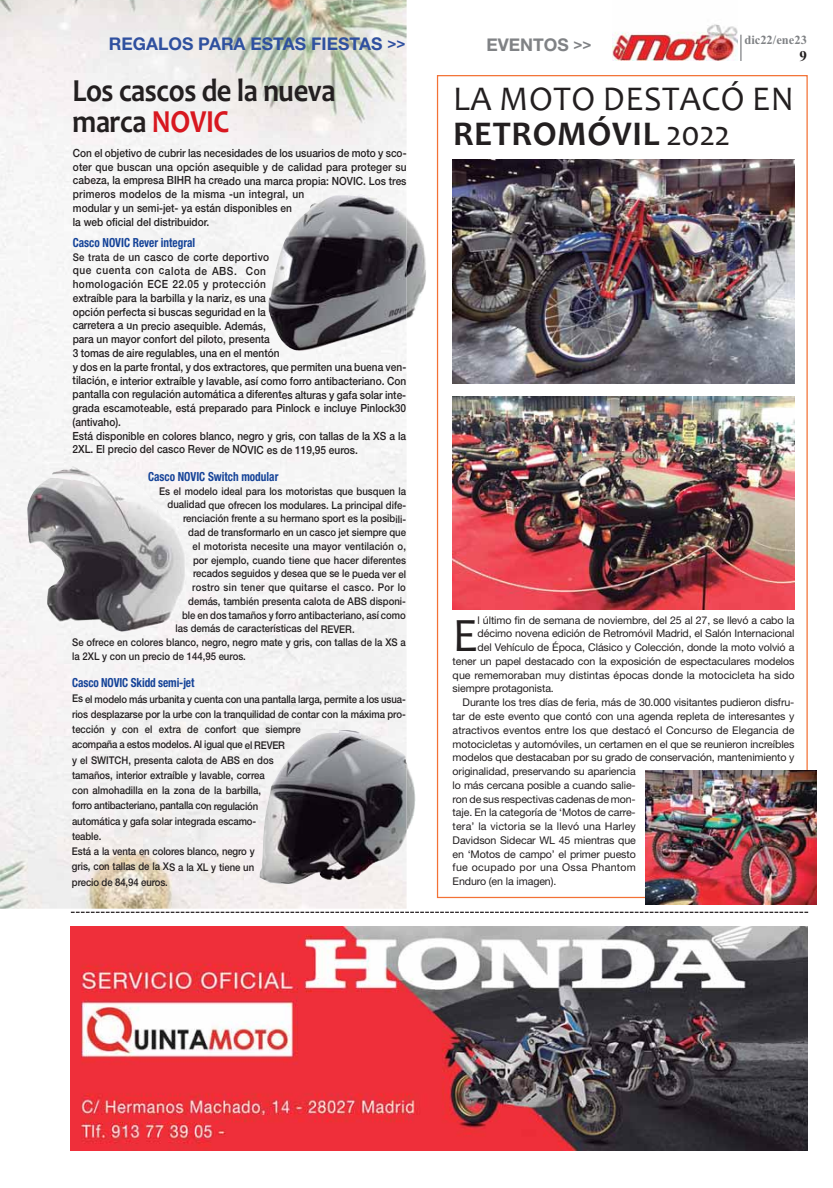
<style>
.page{position:relative;width:833px;height:1188px;background:#fff}
.page>*{position:absolute;margin:0;border:0;box-sizing:border-box;transform-origin:0 0}
.t1{font:48.38px "Candara";color:#231f20}
.t2{font:35px/35px "Candara";letter-spacing:.02em;color:#231f20}
.t3{font:700 32.5px/31.2px "Candara";letter-spacing:-.015em;color:#231f20;scale:.88 1}
.t4{font:700 17.5px "Helvetica Neue LT Std";color:#2f509f}
.t5{font:700 17.5px "Helvetica Neue LT Std";color:#808285}
.t6{font:700 15px "Times New Roman";color:#231f20}
.t7{font:700 condensed 12.5px "Helvetica Neue LT Std";color:#154398;scale:.9 1}
.t8{font:700 12.5px "Times New Roman";color:#808285}
.t9{font:500 11.25px/13.8px "Helvetica Neue LT Std";color:#231f20;scale:.9 1}
.t10{font:500 10.62px/15.2px "Helvetica Neue LT Std";color:#231f20;scale:.9 1}
.t11{font:10.62px "Helvetica Neue LT Std";letter-spacing:-.01em;color:#231f20}
.t12{font:500 10.62px "Helvetica Neue LT Std";letter-spacing:.035em;color:#231f20;scale:.9 1}
.t13{font:10.62px "Helvetica Neue LT Std";letter-spacing:.015em;color:#231f20}
.t14{font:10.62px "Helvetica Neue LT Std";letter-spacing:.025em;color:#231f20}
.s1{font-size:15px}
.s2{color:#d81820}
.s3{font-size:10.62px}
.s4{font-weight:700}
</style>
<div class="page">
<svg style="left:740px;top:35px;width:1px;height:26px"></svg>
<img style="left:613px;top:24px;width:124px;height:37px">
<svg style="left:71px;top:911px;width:737px;height:1px"></svg>
<img style="left:70px;top:926px;width:737px;height:224px">
<img style="left:0;top:0;width:406px;height:908px">
<img style="left:452px;top:160px;width:342px;height:223px">
<img style="left:452px;top:396px;width:342px;height:213px">
<img style="left:646px;top:770px;width:170px;height:133px">
<img style="left:406px;top:217px;width:20px;height:102px">
<img style="left:269px;top:194px;width:137px;height:157px">
<img style="left:27px;top:466px;width:158px;height:165px">
<img style="left:406px;top:762px;width:10px;height:74px">
<img style="left:260px;top:729px;width:146px;height:155px">
<p class="t4" style="left:109px;top:38px;width:298px">REGALOS PARA ESTAS FIESTAS <span class="s1">&gt;&gt;</span></p>
<p class="t3" style="left:73px;top:74px;width:300px">Los cascos de la nueva marca <span class="s2">NOVIC</span></p>
<p class="t9" style="left:73px;top:147px;width:372px">Con el objetivo de cubrir las necesidades de los usuarios de moto y sco&shy;oter que buscan una opción asequible y de calidad para proteger su cabeza, la empresa BIHR ha creado una marca propia: NOVIC. Los tres primeros modelos de la misma -un integral, un<br>modular y un semi-jet- ya están disponibles en<br>la web oficial del distribuidor.</p>
<p class="t7" style="left:73px;top:235px;width:138px">Casco NOVIC Rever integral</p>
<p class="t9" style="left:73px;top:251px;width:372px"><span class="s3">Se trata de</span> un casco de corte deportivo<br>que cuenta con calota de ABS. Con<br>homologación ECE 22.05 y protección<br>extraíble para la barbilla y la nariz, es una<br>opción perfecta si buscas seguridad en la<br>carretera a un precio asequible. Además,<br>para un mayor confort del piloto, presenta<br>3 tomas de aire regulables, una en el mentón<br>y dos en la parte frontal, y dos extractores, que permiten una buena ven&shy;tilación, e interior extraíble y lavable, así como forro antibacteriano. Con pantalla con regulación automática a diferentes alturas y gafa solar inte&shy;grada escamoteable, está preparado para Pinlock e incluye Pinlock30 (antivaho).<br>Está disponible en colores blanco, negro y gris, con tallas de la XS a la 2XL. El precio del casco Rever de NOVIC es de 119,95 euros.</p>
<p class="t7" style="left:148px;top:469px;width:146px">Casco NOVIC Switch modular</p>
<p class="t10" style="left:159px;top:484px;width:276px">Es el modelo ideal para los motoristas que busquen la</p>
<p class="t10" style="left:168px;top:498px;width:266px">dualidad que ofrecen los modulares. La principal dife-</p>
<p class="t10" style="left:183px;top:512px;width:249px">renciación frente a su hermano sport es la posibili-</p>
<p class="t10" style="left:188px;top:525px;width:243px">dad de transformarlo en un casco jet siempre que</p>
<p class="t10" style="left:193px;top:539px;width:239px">el motorista necesite una mayor ventilación o,</p>
<p class="t10" style="left:193px;top:553px;width:238px">por ejemplo, cuando tiene que hacer diferentes</p>
<p class="t10" style="left:193px;top:567px;width:238px">recados seguidos y desea que se le pueda ver el</p>
<p class="t12" style="left:192px;top:583px;width:239px">rostro sin tener que quitarse el casco. Por lo</p>
<p class="t10" style="left:188px;top:594px;width:243px">demás, también presenta calota de ABS disponi-</p>
<p class="t10" style="left:182px;top:608px;width:250px">ble en dos tamaños y forro antibacteriano, así como</p>
<p class="t10" style="left:175px;top:622px;width:201px">las demás de características del REVER.</p>
<p class="t10" style="left:72px;top:635px;width:372px">Se ofrece en colores blanco, negro, negro mate y gris, con tallas de la XS a</p>
<p class="t10" style="left:72px;top:649px;width:194px">la 2XL y con un precio de 144,95 euros.</p>
<p class="t7" style="left:72px;top:675px;width:137px">Casco NOVIC Skidd semi-jet</p>
<p class="t10" style="left:72px;top:692px;width:372px">Es el modelo más urbanita y cuenta con una pantalla larga, permite a los usua&shy;rios desplazarse por la urbe con la tranquilidad de contar con la máxima pro&shy;tección y con el extra de confort que siempre<br>acompaña a estos modelos. Al igual que el REVER<br>y el SWITCH, presenta calota de ABS en dos<br>tamaños, interior extraíble y lavable, correa<br>con almohadilla en la zona de la barbilla,<br>forro antibacteriano, pantalla con regulación<br>automática y gafa solar integrada escamo-<br>teable.<br>Está a la venta en colores blanco, negro y<br>gris, con tallas de la XS a la XL y tiene un<br>precio de 84,94 euros.</p>
<p class="t5" style="left:486px;top:39px;width:107px">EVENTOS <span class="s1">&gt;&gt;</span></p>
<p class="t8" style="left:744px;top:33px;width:64px">dic22/ene23</p>
<p class="t6" style="left:799px;top:47px;width:9px">9</p>
<p class="t2" style="left:453px;top:80px;width:342px">LA MOTO DESTACÓ EN<br><span class="s4">RETROMÓVIL</span> 2022</p>
<p class="t1" style="left:452px;top:606px;width:27px">E</p>
<p class="t11" style="left:477px;top:616px;width:318px">l último fin de semana de noviembre, del 25 al 27, se llevó a cabo la</p>
<p class="t11" style="left:477px;top:629px;width:318px">décimo novena edición de Retromóvil Madrid, el Salón Internacional</p>
<p class="t11" style="left:477px;top:643px;width:318px">del Vehículo de Época, Clásico y Colección, donde la moto volvió a</p>
<p class="t11" style="left:452px;top:657px;width:343px">tener un papel destacado con la exposición de espectaculares modelos</p>
<p class="t11" style="left:452px;top:671px;width:343px">que rememoraban muy distintas épocas donde la motocicleta ha sido</p>
<p class="t11" style="left:452px;top:684px;width:103px">siempre protagonista.</p>
<p class="t11" style="left:462px;top:698px;width:333px">Durante los tres días de feria, más de 30.000 visitantes pudieron disfru-</p>
<p class="t11" style="left:452px;top:712px;width:343px">tar de este evento que contó con una agenda repleta de interesantes y</p>
<p class="t11" style="left:452px;top:726px;width:343px">atractivos eventos entre los que destacó el Concurso de Elegancia de</p>
<p class="t11" style="left:452px;top:739px;width:343px">motocicletas y automóviles, un certamen en el que se reunieron increíbles</p>
<p class="t11" style="left:452px;top:753px;width:343px">modelos que destacaban por su grado de conservación, mantenimiento y</p>
<p class="t11" style="left:452px;top:767px;width:185px">originalidad, preservando su apariencia</p>
<p class="t11" style="left:452px;top:781px;width:185px">lo más cercana posible a cuando salie-</p>
<p class="t11" style="left:452px;top:794px;width:185px">ron de sus respectivas cadenas de mon-</p>
<p class="t11" style="left:452px;top:808px;width:185px">taje. En la categoría de ‘Motos de carre-</p>
<p class="t13" style="left:452px;top:822px;width:185px">tera’ la victoria se la llevó una Harley</p>
<p class="t11" style="left:452px;top:836px;width:185px">Davidson Sidecar WL 45 mientras que</p>
<p class="t11" style="left:452px;top:849px;width:185px">en ‘Motos de campo’ el primer puesto</p>
<p class="t14" style="left:452px;top:863px;width:185px">fue ocupado por una Ossa Phantom</p>
<p class="t11" style="left:452px;top:877px;width:105px">Enduro (en la imagen).</p>
</div>
